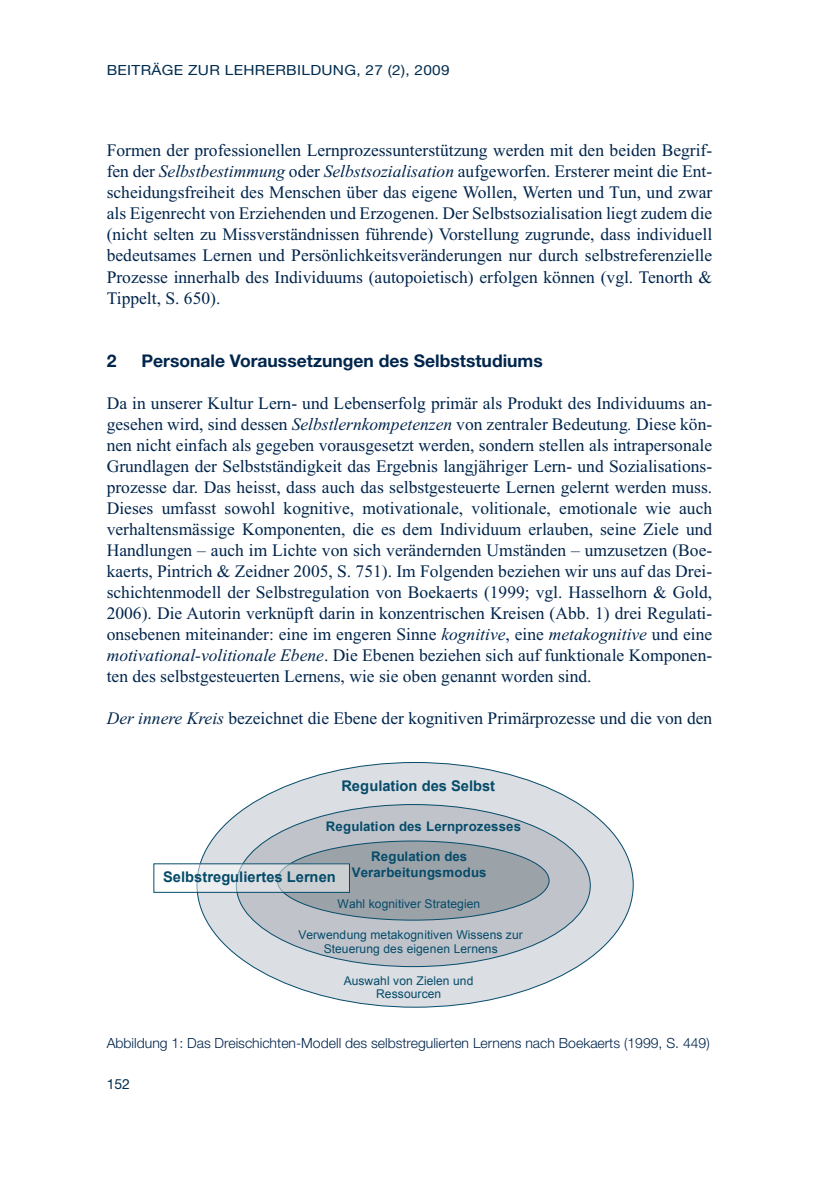
<style>
.page{position:relative;width:819px;height:1191px;background:#fff}
.page>*{position:absolute;margin:0;border:0;box-sizing:border-box;transform-origin:0 0}
.t1{font:17.5px/21px "Times New Roman E";color:#00254c;text-align:justify}
.t2{font:700 17.5px "Helvetica Neue";color:#00254c}
.t3{font:700 14.7px "Arial";letter-spacing:.005em;color:#054b6a}
.t4{font:300 14px "Helvetica Neue";color:#00254c}
.t5{font:14px "Helvetica Neue";letter-spacing:.02em;color:#002d4f;scale:1.1 1}
.t6{font:14px "Helvetica Neue";letter-spacing:.02em;color:#002d4f}
.t7{font:700 13.3px/15.2px "Arial";letter-spacing:.01em;color:#054b6a;text-align:center}
.t8{font:12.08px/13.8px "Arial";letter-spacing:.005em;color:#054b6a;text-align:center}
.s1{font-style:italic}
</style>
<div class="page">
<div style="left:197px;top:762px;width:436px;height:245px;background:#dbdee2;border-radius:50%"></div>
<svg style="left:235px;top:803px;width:356px;height:164px"></svg>
<div style="left:277px;top:841px;width:272px;height:79px;background:#9ba2a8;border-radius:50%"></div>
<div style="left:154px;top:863px;width:195px;height:29px;background:#fff;opacity:.49"></div>
<p class="t5" style="left:107px;top:61px;width:313px">BEITRÄGE ZUR LEHRERBILDUNG, 27 (2), 2009</p>
<p class="t1" style="left:107px;top:140px;width:607px">Formen der professionellen Lernprozessunterstützung werden mit den beiden Begrif&shy;fen der <span class="s1">Selbstbestimmung</span> oder <span class="s1">Selbstsozialisation</span> aufgeworfen. Ersterer meint die Ent&shy;scheidungsfreiheit des Menschen über das eigene Wollen, Werten und Tun, und zwar als Eigenrecht von Erziehenden und Erzogenen. Der Selbstsozialisation liegt zudem die (nicht selten zu Missverständnissen führende) Vorstellung zugrunde, dass individuell bedeutsames Lernen und Persönlichkeitsveränderungen nur durch selbstreferenzielle Prozesse innerhalb des Individuums (autopoietisch) erfolgen können (vgl. Tenorth &amp; Tippelt, S. 650).</p>
<p class="t2" style="left:107px;top:349px;width:11px">2</p>
<p class="t2" style="left:141px;top:349px;width:403px">Personale Voraussetzungen des Selbststudiums</p>
<p class="t1" style="left:107px;top:392px;width:607px">Da in unserer Kultur Lern- und Lebenserfolg primär als Produkt des Individuums an&shy;gesehen wird, sind dessen <span class="s1">Selbstlernkompetenzen</span> von zentraler Bedeutung<span class="s1">.</span> Diese kön&shy;nen nicht einfach als gegeben vorausgesetzt werden, sondern stellen als intrapersonale Grundlagen der Selbstständigkeit das Ergebnis langjähriger Lern- und Sozialisations&shy;prozesse dar. Das heisst, dass auch das selbstgesteuerte Lernen gelernt werden muss.<br>Dieses umfasst sowohl kognitive, motivationale, volitionale, emotionale wie auch verhaltensmässige Komponenten, die es dem Individuum erlauben, seine Ziele und Handlungen – auch im Lichte von sich verändernden Umständen – umzusetzen (Boe&shy;kaerts, Pintrich &amp; Zeidner 2005, S. 751). Im Folgenden beziehen wir uns auf das Drei&shy;schichtenmodell der Selbstregulation von Boekaerts (1999; vgl. Hasselhorn &amp; Gold, 2006). Die Autorin verknüpft darin in konzentrischen Kreisen (Abb. 1) drei Regulati&shy;onsebenen miteinander: eine im engeren Sinne <span class="s1">kognitive</span>, eine <span class="s1">metakognitive</span> und eine <span class="s1">motivational-volitionale Ebene</span>. Die Ebenen beziehen sich auf funktionale Komponen&shy;ten des selbstgesteuerten Lernens, wie sie oben genannt worden sind.</p>
<p class="t1" style="left:107px;top:707px;width:607px"><span class="s1">Der innere Kreis</span> bezeichnet die Ebene der kognitiven Primärprozesse und die von den</p>
<p class="t3" style="left:341px;top:780px;width:155px">Regulation des Selbst</p>
<p class="t7" style="left:326px;top:820px;width:197px">Regulation des Lernprozesses</p>
<p class="t7" style="left:352px;top:850px;width:136px">Regulation des<br>Verarbeitungsmodus</p>
<p class="t8" style="left:337px;top:897px;width:144px">Wahl kognitiver Strategien</p>
<p class="t3" style="left:163px;top:871px;width:174px">Selbstreguliertes Lernen</p>
<p class="t8" style="left:298px;top:928px;width:226px">Verwendung metakognitiven Wissens zur<br>Steuerung des eigenen Lernens</p>
<p class="t8" style="left:344px;top:974px;width:131px">Auswahl von Zielen und<br>Ressourcen</p>
<p class="t4" style="left:107px;top:1034px;width:604px">Abbildung 1: Das Dreischichten-Modell des selbstregulierten Lernens nach Boekaerts (1999, S. 449)</p>
<p class="t6" style="left:107px;top:1075px;width:25px">152</p>
</div>
